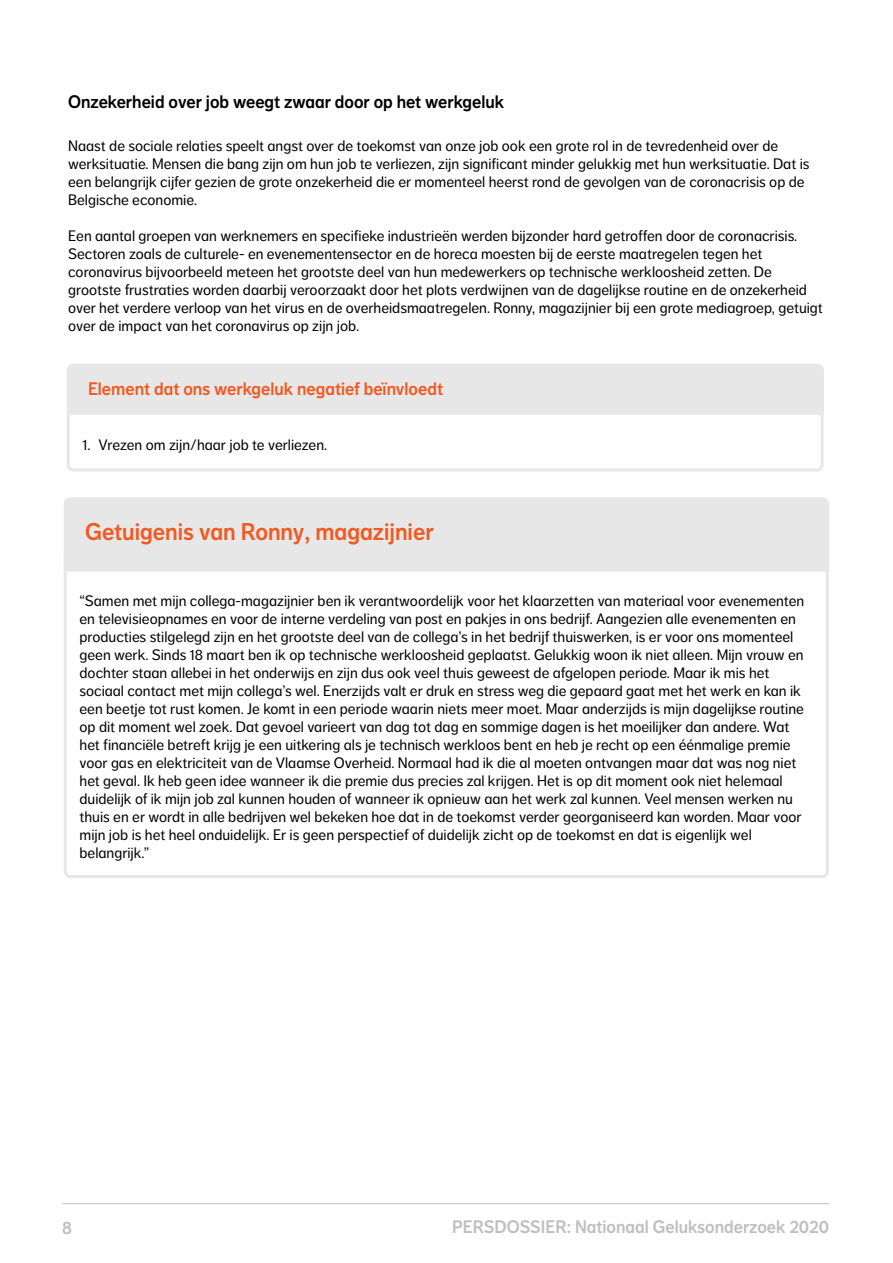
<style>
.page{position:relative;width:893px;height:1263px;background:#fff}
.page>*{position:absolute;margin:0;border:0;box-sizing:border-box;transform-origin:0 0}
.t1{font:24px "NN Dagny Display";color:#f15a22}
.t2{font:18px "NN Dagny Display";color:#000}
.t3{font:18px "NN Dagny Display";color:#c0bfbf}
.t4{font:18px "NN Dagny Display";color:#f15a22}
.t5{font:15px/18px "NN Dagny Text";color:#000}
</style>
<div class="page">
<hr style="left:62px;top:1203px;width:767px;height:1px;background:#c0bfbf">
<div style="left:64px;top:546px;width:765px;height:332px;border:3px solid #e7e7e7;border-radius:5px"></div>
<div style="left:64px;top:497px;width:765px;height:75px;background:#e7e7e7"></div>
<div style="left:67px;top:410px;width:757px;height:61px;border:3px solid #e7e7e7;border-radius:5px"></div>
<div style="left:67px;top:364px;width:757px;height:51px;background:#e7e7e7"></div>
<p class="t2" style="left:68px;top:91px;width:437px">Onzekerheid over job weegt zwaar door op het werkgeluk</p>
<p class="t5" style="left:68px;top:137px;width:743px">Naast de sociale relaties speelt angst over de toekomst van onze job ook een grote rol in de tevredenheid over de werksituatie. Mensen die bang zijn om hun job te verliezen, zijn significant minder gelukkig met hun werksituatie. Dat is een belangrijk cijfer gezien de grote onzekerheid die er momenteel heerst rond de gevolgen van de coronacrisis op de Belgische economie.</p>
<p class="t5" style="left:68px;top:227px;width:756px">Een aantal groepen van werknemers en specifieke industrieën werden bijzonder hard getroffen door de coronacrisis.<br>Sectoren zoals de culturele- en evenementensector en de horeca moesten bij de eerste maatregelen tegen het coronavirus bijvoorbeeld meteen het grootste deel van hun medewerkers op technische werkloosheid zetten. De grootste frustraties worden daarbij veroorzaakt door het plots verdwijnen van de dagelijkse routine en de onzekerheid over het verdere verloop van het virus en de overheidsmaatregelen. Ronny, magazijnier bij een grote mediagroep, getuigt over de impact van het coronavirus op zijn job.</p>
<p class="t4" style="left:88px;top:378px;width:357px">Element dat ons werkgeluk negatief beïnvloedt</p>
<p class="t5" style="left:82px;top:436px;width:246px">1. Vrezen om zijn/haar job te verliezen.</p>
<h1 class="t1" style="left:85px;top:518px;width:350px">Getuigenis van Ronny, magazijnier</h1>
<p class="t5" style="left:80px;top:591px;width:726px">“Samen met mijn collega-magazijnier ben ik verantwoordelijk voor het klaarzetten van materiaal voor evenementen en televisieopnames en voor de interne verdeling van post en pakjes in ons bedrijf. Aangezien alle evenementen en producties stilgelegd zijn en het grootste deel van de collega’s in het bedrijf thuiswerken, is er voor ons momenteel geen werk. Sinds 18 maart ben ik op technische werkloosheid geplaatst. Gelukkig woon ik niet alleen. Mijn vrouw en dochter staan allebei in het onderwijs en zijn dus ook veel thuis geweest de afgelopen periode. Maar ik mis het sociaal contact met mijn collega’s wel. Enerzijds valt er druk en stress weg die gepaard gaat met het werk en kan ik een beetje tot rust komen. Je komt in een periode waarin niets meer moet. Maar anderzijds is mijn dagelijkse routine op dit moment wel zoek. Dat gevoel varieert van dag tot dag en sommige dagen is het moeilijker dan andere. Wat het financiële betreft krijg je een uitkering als je technisch werkloos bent en heb je recht op een éénmalige premie voor gas en elektriciteit van de Vlaamse Overheid. Normaal had ik die al moeten ontvangen maar dat was nog niet het geval. Ik heb geen idee wanneer ik die premie dus precies zal krijgen. Het is op dit moment ook niet helemaal duidelijk of ik mijn job zal kunnen houden of wanneer ik opnieuw aan het werk zal kunnen. Veel mensen werken nu thuis en er wordt in alle bedrijven wel bekeken hoe dat in de toekomst verder georganiseerd kan worden. Maar voor mijn job is het heel onduidelijk. Er is geen perspectief of duidelijk zicht op de toekomst en dat is eigenlijk wel belangrijk.”</p>
<p class="t3" style="left:62px;top:1217px;width:11px">8</p>
<p class="t3" style="left:452px;top:1217px;width:379px">PERSDOSSIER: Nationaal Geluksonderzoek 2020</p>
</div>
